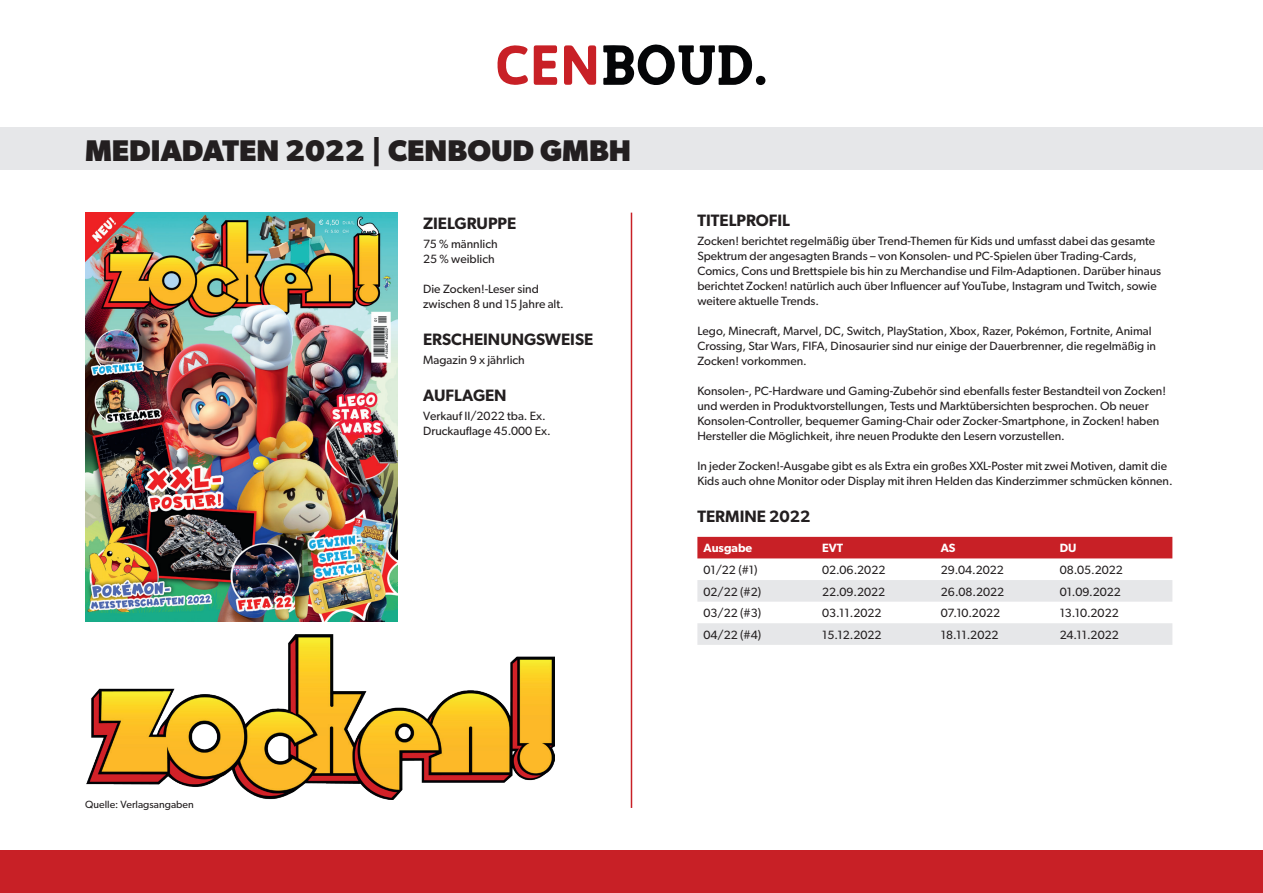
<style>
.page{position:relative;width:1263px;height:893px;background:#fff}
.page>*{position:absolute;margin:0;border:0;box-sizing:border-box;transform-origin:0 0}
.t1{font:700 30px "Gibson";color:#231f20}
.t2{font:600 16.5px "Gibson";color:#231f20}
.t3{font:12px/15px "Gibson";color:#231f20}
.t4{font:600 12px "Gibson";color:#fff}
.t5{font:10.5px "Gibson";color:#231f20}
</style>
<div class="page">
<img style="left:86px;top:635px;width:469px;height:164px">
<img style="left:85px;top:213px;width:312px;height:409px">
<svg style="left:564px;top:45px;width:32px;height:40px"></svg>
<svg style="left:603px;top:44px;width:149px;height:41px"></svg>
<svg style="left:534px;top:45px;width:23px;height:40px"></svg>
<svg style="left:497px;top:45px;width:31px;height:40px"></svg>
<div style="left:756px;top:76px;width:9px;height:9px;background:#040507;border-radius:50%"></div>
<div style="left:0;top:850px;width:1263px;height:43px;background:#c82026"></div>
<div style="left:0;top:128px;width:1263px;height:42px;background:#e6e7e9"></div>
<div style="left:697px;top:537px;width:475px;height:21px;background:#c82026"></div>
<svg style="left:697px;top:580px;width:475px;height:65px"></svg>
<hr style="left:631px;top:213px;width:1px;height:595px;background:#c82026">
<h1 class="t1" style="left:85px;top:133px;width:548px">MEDIADATEN 2022 | CENBOUD GMBH</h1>
<p class="t5" style="left:85px;top:798px;width:110px">Quelle: Verlagsangaben</p>
<h2 class="t2" style="left:423px;top:213px;width:95px">ZIELGRUPPE</h2>
<p class="t3" style="left:423px;top:236px;width:76px">75 % männlich<br>25 % weiblich</p>
<p class="t3" style="left:423px;top:281px;width:142px">Die Zocken!-Leser sind zwischen 8 und 15 Jahre alt.</p>
<h2 class="t2" style="left:423px;top:329px;width:172px">ERSCHEINUNGSWEISE</h2>
<p class="t3" style="left:423px;top:352px;width:103px">Magazin 9 x jährlich</p>
<h2 class="t2" style="left:423px;top:385px;width:85px">AUFLAGEN</h2>
<p class="t3" style="left:423px;top:408px;width:129px">Verkauf II/2022 tba. Ex.<br>Druckauflage 45.000 Ex.</p>
<h2 class="t2" style="left:697px;top:210px;width:94px">TITELPROFIL</h2>
<p class="t3" style="left:697px;top:233px;width:465px">Zocken! berichtet regelmäßig über Trend-Themen für Kids und umfasst dabei das gesamte Spektrum der angesagten Brands – von Konsolen- und PC-Spielen über Trading-Cards, Comics, Cons und Brettspiele bis hin zu Merchandise und Film-Adaptionen. Darüber hinaus berichtet Zocken! natürlich auch über Influencer auf YouTube, Instagram und Twitch, sowie weitere aktuelle Trends.</p>
<p class="t3" style="left:697px;top:323px;width:460px">Lego, Minecraft, Marvel, DC, Switch, PlayStation, Xbox, Razer, Pokémon, Fortnite, Animal<br>Crossing, Star Wars, FIFA, Dinosaurier sind nur einige der Dauerbrenner, die regelmäßig in<br>Zocken! vorkommen.</p>
<p class="t3" style="left:697px;top:383px;width:470px">Konsolen-, PC-Hardware und Gaming-Zubehör sind ebenfalls fester Bestandteil von Zocken! und werden in Produktvorstellungen, Tests und Marktübersichten besprochen. Ob neuer Konsolen-Controller, bequemer Gaming-Chair oder Zocker-Smartphone, in Zocken! haben Hersteller die Möglichkeit, ihre neuen Produkte den Lesern vorzustellen.</p>
<p class="t3" style="left:697px;top:458px;width:477px">In jeder Zocken!-Ausgabe gibt es als Extra ein großes XXL-Poster mit zwei Motiven, damit die<br>Kids auch ohne Monitor oder Display mit ihren Helden das Kinderzimmer schmücken können.</p>
<h2 class="t2" style="left:697px;top:506px;width:115px">TERMINE 2022</h2>
<p class="t4" style="left:703px;top:541px;width:50px">Ausgabe</p>
<p class="t4" style="left:822px;top:541px;width:22px">EVT</p>
<p class="t4" style="left:941px;top:541px;width:16px">AS</p>
<p class="t4" style="left:1060px;top:541px;width:18px">DU</p>
<p class="t3" style="left:703px;top:562px;width:56px">01/22 (#1)</p>
<p class="t3" style="left:822px;top:562px;width:65px">02.06.2022</p>
<p class="t3" style="left:941px;top:562px;width:64px">29.04.2022</p>
<p class="t3" style="left:1060px;top:562px;width:65px">08.05.2022</p>
<p class="t3" style="left:703px;top:584px;width:59px">02/22 (#2)</p>
<p class="t3" style="left:822px;top:584px;width:64px">22.09.2022</p>
<p class="t3" style="left:941px;top:584px;width:65px">26.08.2022</p>
<p class="t3" style="left:1060px;top:584px;width:63px">01.09.2022</p>
<p class="t3" style="left:703px;top:605px;width:59px">03/22 (#3)</p>
<p class="t3" style="left:822px;top:605px;width:61px">03.11.2022</p>
<p class="t3" style="left:941px;top:605px;width:61px">07.10.2022</p>
<p class="t3" style="left:1060px;top:605px;width:61px">13.10.2022</p>
<p class="t3" style="left:703px;top:627px;width:59px">04/22 (#4)</p>
<p class="t3" style="left:822px;top:627px;width:61px">15.12.2022</p>
<p class="t3" style="left:941px;top:627px;width:59px">18.11.2022</p>
<p class="t3" style="left:1060px;top:627px;width:61px">24.11.2022</p>
</div>
